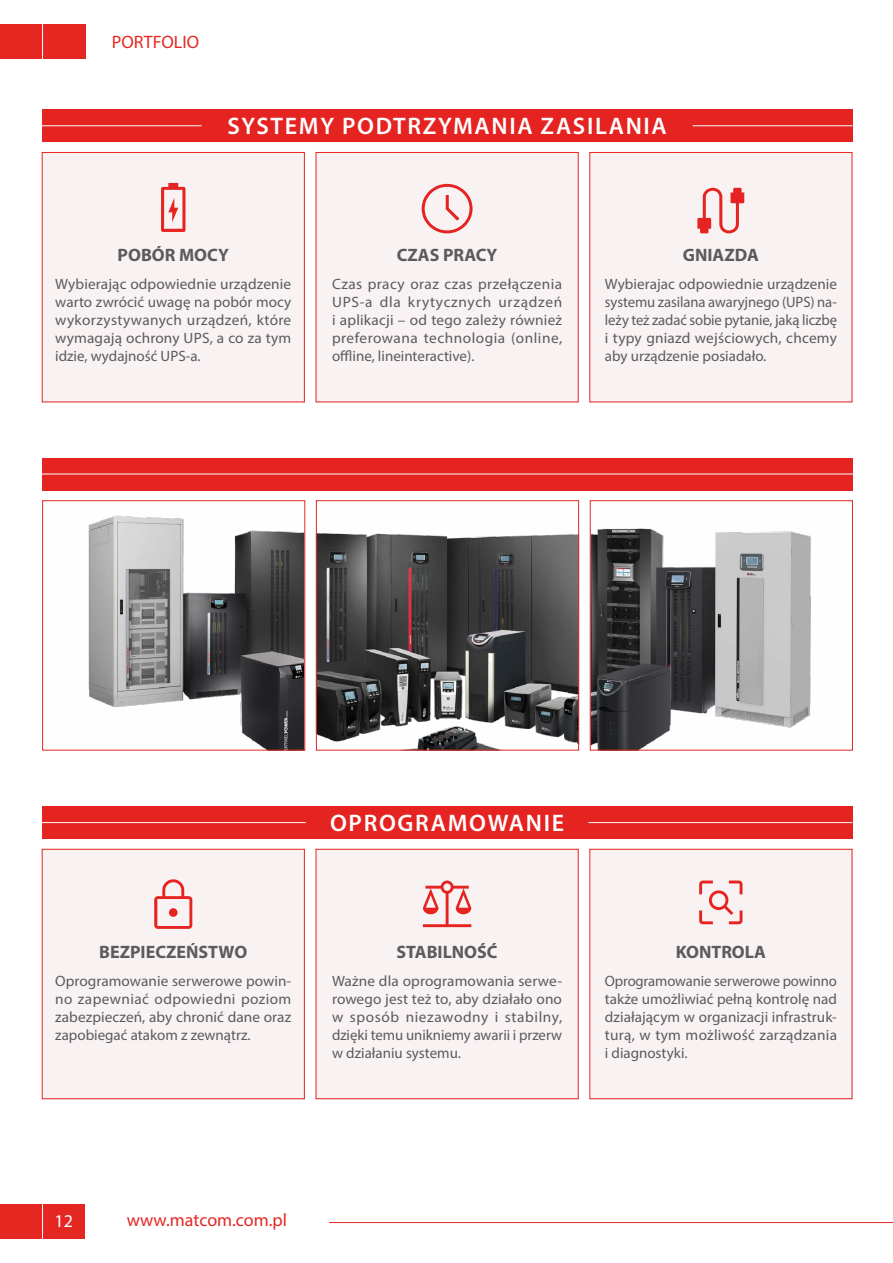
<style>
.page{position:relative;width:893px;height:1263px;background:#fff}
.page>*{position:absolute;margin:0;border:0;box-sizing:border-box;transform-origin:0 0}
.t1{font:600 24px "Myriad Pro";letter-spacing:.07em;color:#fff}
.t2{font:700 18px "Myriad Pro";color:#5b5b5c}
.t3{font:18px "Myriad Pro";color:#e52722}
.t4{font:18px "Myriad Pro";color:#fff}
.t5{font:15px/18px "Myriad Pro";letter-spacing:.005em;color:#5b5b5c;text-align:justify}
</style>
<div class="page">
<div style="left:0;top:1204px;width:85px;height:35px;background:#e52722"></div>
<hr style="left:42px;top:1204px;width:1px;height:35px;background:#fff">
<hr style="left:329px;top:1222px;width:564px;height:1px;background:#e52722">
<div style="left:43px;top:849px;width:262px;height:250px;background:#f8f2f3"></div>
<div style="left:316px;top:849px;width:262px;height:250px;background:#f8f2f3"></div>
<div style="left:590px;top:849px;width:262px;height:250px;background:#f8f2f3"></div>
<div style="left:42px;top:849px;width:263px;height:250px;border:1px solid #e52722"></div>
<div style="left:316px;top:849px;width:263px;height:250px;border:1px solid #e52722"></div>
<div style="left:589px;top:849px;width:263px;height:250px;border:1px solid #e52722"></div>
<div style="left:42px;top:806px;width:810px;height:33px;background:#e52321"></div>
<hr style="left:42px;top:822px;width:264px;height:1px;background:#fff">
<hr style="left:588px;top:822px;width:264px;height:1px;background:#fff">
<svg style="left:154px;top:879px;width:38px;height:50px"></svg>
<svg style="left:699px;top:880px;width:43px;height:44px"></svg>
<svg style="left:423px;top:880px;width:48px;height:47px"></svg>
<img style="left:88px;top:500px;width:723px;height:250px">
<div style="left:42px;top:500px;width:263px;height:250px;border:1px solid #e52722"></div>
<div style="left:316px;top:500px;width:263px;height:250px;border:1px solid #e52722"></div>
<div style="left:590px;top:500px;width:263px;height:250px;border:1px solid #e52722"></div>
<div style="left:42px;top:457px;width:810px;height:33px;background:#e52321"></div>
<hr style="left:42px;top:474px;width:811px;height:1px;background:#fff">
<div style="left:590px;top:152px;width:262px;height:250px;background:#f8f2f3"></div>
<div style="left:316px;top:152px;width:262px;height:250px;background:#f8f2f3"></div>
<div style="left:42px;top:152px;width:262px;height:250px;background:#f8f2f3"></div>
<div style="left:42px;top:109px;width:810px;height:33px;background:#e52321"></div>
<div style="left:42px;top:152px;width:263px;height:250px;border:1px solid #e52722"></div>
<div style="left:316px;top:152px;width:263px;height:250px;border:1px solid #e52722"></div>
<hr style="left:42px;top:125px;width:160px;height:1px;background:#fff">
<hr style="left:693px;top:125px;width:159px;height:1px;background:#fff">
<svg style="left:161px;top:183px;width:24px;height:49px"></svg>
<svg style="left:697px;top:188px;width:47px;height:45px"></svg>
<svg style="left:422px;top:184px;width:51px;height:49px"></svg>
<div style="left:0;top:24px;width:85px;height:35px;background:#e52722"></div>
<hr style="left:42px;top:24px;width:1px;height:35px;background:#fff">
<p class="t3" style="left:112px;top:31px;width:89px">PORTFOLIO</p>
<h1 class="t1" style="left:227px;top:111px;width:441px">SYSTEMY PODTRZYMANIA ZASILANIA</h1>
<p class="t2" style="left:118px;top:243px;width:113px">POBÓR MOCY</p>
<p class="t2" style="left:397px;top:243px;width:102px">CZAS PRACY</p>
<p class="t2" style="left:683px;top:243px;width:78px">GNIAZDA</p>
<p class="t5" style="left:332px;top:274px;width:232px">Czas pracy oraz czas przełączenia UPS-a dla krytycznych urządzeń i aplikacji – od tego zależy również preferowana technologia (online, offline, lineinteractive).</p>
<p class="t5" style="left:605px;top:274px;width:234px">Wybierajac odpowiednie urządzenie systemu zasilana awaryjnego (UPS) na&shy;leży też zadać sobie pytanie, jaką liczbę i typy gniazd wejściowych, chcemy aby urządzenie posiadało.</p>
<p class="t5" style="left:55px;top:274px;width:238px">Wybierając odpowiednie urządzenie warto zwrócić uwagę na pobór mocy wykorzystywanych urządzeń, które wymagają ochrony UPS, a co za tym idzie, wydajność UPS-a.</p>
<h1 class="t1" style="left:330px;top:808px;width:236px">OPROGRAMOWANIE</h1>
<p class="t2" style="left:99px;top:940px;width:150px">BEZPIECZEŃSTWO</p>
<p class="t2" style="left:397px;top:940px;width:103px">STABILNOŚĆ</p>
<p class="t2" style="left:676px;top:940px;width:92px">KONTROLA</p>
<p class="t5" style="left:332px;top:971px;width:232px">Ważne dla oprogramowania serwe&shy;rowego jest też to, aby działało ono w sposób niezawodny i stabilny, dzięki temu unikniemy awarii i przerw w działaniu systemu.</p>
<p class="t5" style="left:605px;top:971px;width:234px">Oprogramowanie serwerowe powinno także umożliwiać pełną kontrolę nad działającym w organizacji infrastruk&shy;turą, w tym możliwość zarządzania i diagnostyki.</p>
<p class="t5" style="left:55px;top:971px;width:238px">Oprogramowanie serwerowe powin&shy;no zapewniać odpowiedni poziom zabezpieczeń, aby chronić dane oraz zapobiegać atakom z zewnątrz.</p>
<p class="t4" style="left:55px;top:1210px;width:20px">12</p>
<p class="t3" style="left:127px;top:1208px;width:162px">www.matcom.com.pl</p>
</div>
